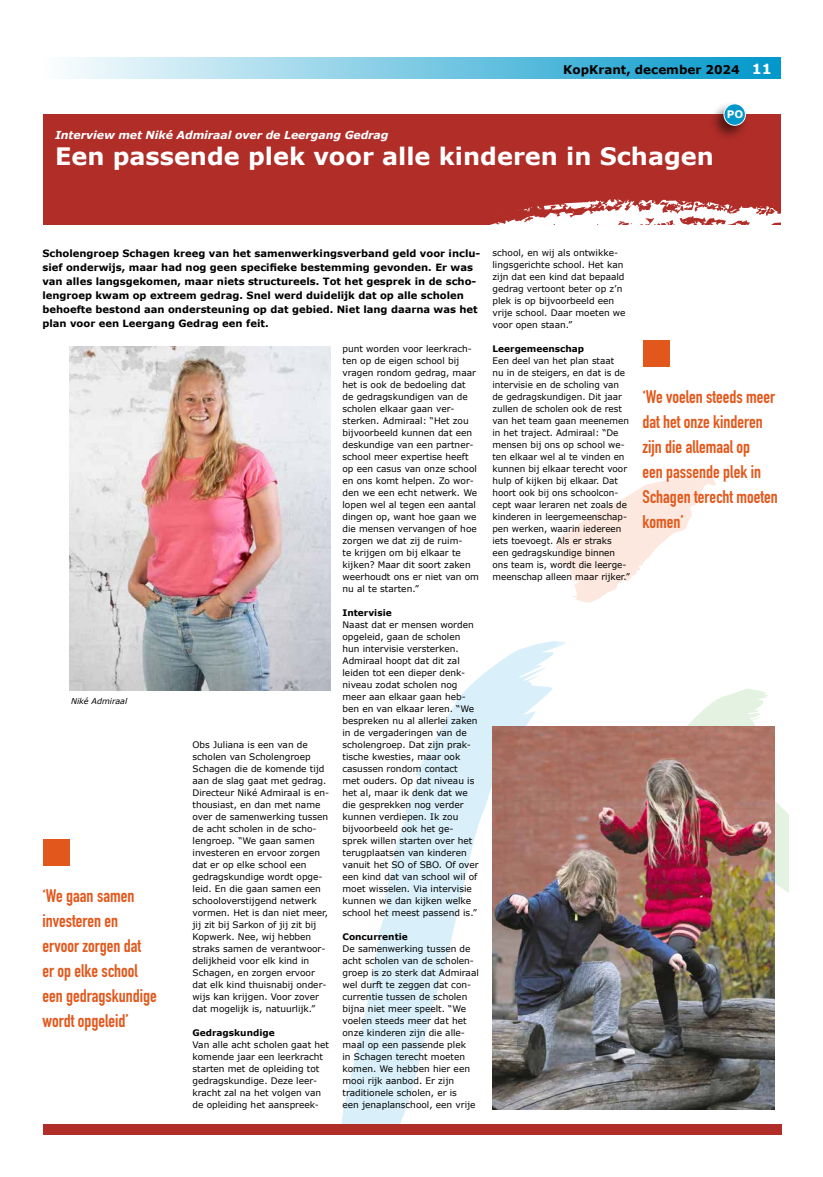
<style>
.page{position:relative;width:823px;height:1177px;background:#fff}
.page>*{position:absolute;margin:0;border:0;box-sizing:border-box;transform-origin:0 0}
.t1{font:700 24px "Verdana";color:#fff}
.t2{font:700 18px/25px "DIN Condensed";color:#e2581c}
.t3{font:700 12px "Verdana";color:#000}
.t4{font:italic 700 11px "Verdana";letter-spacing:-.01em;color:#fff}
.t5{font:700 10.4px "Verdana";color:#fff}
.t6{font:700 10px/14px "Verdana";color:#000}
.t7{font:9px/12px "Verdana";color:#000}
.t8{font:700 9px "Verdana";color:#000}
.t9{font:italic 8px "Verdana";color:#000}
.s1{font-size:14px;color:#fff}
</style>
<div class="page">
<svg style="left:556px;top:476px;width:159px;height:127px"></svg>
<svg style="left:254px;top:641px;width:313px;height:482px"></svg>
<svg style="left:674px;top:689px;width:114px;height:314px"></svg>
<div style="left:43px;top:57px;width:737px;height:22px;background:linear-gradient(to right,#fdfefe,#0098cb)"></div>
<div style="left:43px;top:1123px;width:738px;height:11px;background:#b02d28"></div>
<div style="left:642px;top:340px;width:27px;height:27px;background:#e2581c"></div>
<div style="left:43px;top:114px;width:737px;height:111px;background:#b02d28"></div>
<svg style="left:490px;top:198px;width:291px;height:27px"></svg>
<div style="left:708px;top:100px;width:40px;height:41px;background:#000;opacity:.55"></div>
<div style="left:723px;top:104px;width:22px;height:21px;background:#0098cb;border-radius:50%"></div>
<div style="left:723px;top:103px;width:22px;height:23px;border:1px solid #fff;border-radius:50%"></div>
<img style="left:69px;top:347px;width:261px;height:343px">
<div style="left:43px;top:839px;width:26px;height:27px;background:#e2581c"></div>
<img style="left:492px;top:727px;width:281px;height:382px">
<h3 class="t3" style="left:563px;top:62px;width:210px">KopKrant, december 2024 <span class="s1">11</span></h3>
<p class="t4" style="left:55px;top:128px;width:335px">Interview met Niké Admiraal over de Leergang Gedrag</p>
<h1 class="t1" style="left:55px;top:140px;width:660px">Een passende plek voor alle kinderen in Schagen</h1>
<p class="t5" style="left:726px;top:108px;width:18px">PO</p>
<p class="t6" style="left:42px;top:247px;width:439px">Scholengroep Schagen kreeg van het samenwerkingsverband geld voor inclu&shy;sief onderwijs, maar had nog geen specifieke bestemming gevonden. Er was van alles langsgekomen, maar niets structureels. Tot het gesprek in de scho&shy;lengroep kwam op extreem gedrag. Snel werd duidelijk dat op alle scholen behoefte bestond aan ondersteuning op dat gebied. Niet lang daarna was het plan voor een Leergang Gedrag een feit.</p>
<p class="t7" style="left:342px;top:342px;width:138px">punt worden voor leerkrach&shy;ten op de eigen school bij vragen rondom gedrag, maar het is ook de bedoeling dat<br>de gedragskundigen van de scholen elkaar gaan ver&shy;sterken. Admiraal: “Het zou bijvoorbeeld kunnen dat een deskundige van een partner&shy;school meer expertise heeft op een casus van onze school en ons komt helpen. Zo wor&shy;den we een echt netwerk. We lopen wel al tegen een aantal dingen op, want hoe gaan we die mensen vervangen of hoe zorgen we dat zij de ruim-<br>te krijgen om bij elkaar te kijken? Maar dit soort zaken weerhoudt ons er niet van om nu al te starten.”</p>
<p class="t8" style="left:342px;top:606px;width:51px">Intervisie</p>
<p class="t7" style="left:342px;top:618px;width:138px">Naast dat er mensen worden opgeleid, gaan de scholen hun intervisie versterken.<br>Admiraal hoopt dat dit zal leiden tot een dieper denk&shy;niveau zodat scholen nog meer aan elkaar gaan heb&shy;ben en van elkaar leren. “We bespreken nu al allerlei zaken in de vergaderingen van de scholengroep. Dat zijn prak&shy;tische kwesties, maar ook casussen rondom contact<br>met ouders. Op dat niveau is het al, maar ik denk dat we die gesprekken nog verder kunnen verdiepen. Ik zou bijvoorbeeld ook het ge&shy;sprek willen starten over het terugplaatsen van kinderen vanuit het SO of SBO. Of over een kind dat van school wil of moet wisselen. Via intervisie kunnen we dan kijken welke school het meest passend is.”</p>
<p class="t8" style="left:342px;top:930px;width:67px">Concurrentie</p>
<p class="t7" style="left:342px;top:942px;width:138px">De samenwerking tussen de acht scholen van de scholen&shy;groep is zo sterk dat Admiraal wel durft te zeggen dat con&shy;currentie tussen de scholen bijna niet meer speelt. “We voelen steeds meer dat het onze kinderen zijn die alle&shy;maal op een passende plek<br>in Schagen terecht moeten komen. We hebben hier een mooi rijk aanbod. Er zijn traditionele scholen, er is<br>een jenaplanschool, een vrije</p>
<p class="t9" style="left:71px;top:695px;width:58px">Niké Admiraal</p>
<p class="t7" style="left:192px;top:738px;width:138px">Obs Juliana is een van de scholen van Scholengroep<br>Schagen die de komende tijd aan de slag gaat met gedrag.<br>Directeur Niké Admiraal is en&shy;thousiast, en dan met name over de samenwerking tussen de acht scholen in de scho&shy;lengroep. “We gaan samen investeren en ervoor zorgen dat er op elke school een gedragskundige wordt opge&shy;leid. En die gaan samen een schooloverstijgend netwerk vormen. Het is dan niet meer, jij zit bij Sarkon of jij zit bij<br>Kopwerk. Nee, wij hebben straks samen de verantwoor&shy;delijkheid voor elk kind in<br>Schagen, en zorgen ervoor dat elk kind thuisnabij onder&shy;wijs kan krijgen. Voor zover dat mogelijk is, natuurlijk.”</p>
<p class="t8" style="left:192px;top:1026px;width:84px">Gedragskundige</p>
<p class="t7" style="left:192px;top:1038px;width:138px">Van alle acht scholen gaat het komende jaar een leerkracht starten met de opleiding tot gedragskundige. Deze leer&shy;kracht zal na het volgen van de opleiding het aanspreek-</p>
<h2 class="t2" style="left:43px;top:883px;width:116px">‘We gaan samen investeren en ervoor zorgen dat er op elke school een gedragskundige wordt opgeleid’</h2>
<p class="t7" style="left:492px;top:246px;width:135px">school, en wij als ontwikke&shy;lingsgerichte school. Het kan zijn dat een kind dat bepaald gedrag vertoont beter op z’n plek is op bijvoorbeeld een vrije school. Daar moeten we voor open staan.”</p>
<p class="t8" style="left:492px;top:342px;width:93px">Leergemeenschap</p>
<p class="t7" style="left:492px;top:354px;width:139px">Een deel van het plan staat<br>nu in de steigers, en dat is de intervisie en de scholing van de gedragskundigen. Dit jaar zullen de scholen ook de rest van het team gaan meenemen in het traject. Admiraal: “De mensen bij ons op school we&shy;ten elkaar wel al te vinden en kunnen bij elkaar terecht voor hulp of kijken bij elkaar. Dat hoort ook bij ons schoolcon&shy;cept waar leraren net zoals de kinderen in leergemeenschap&shy;pen werken, waarin iedereen iets toevoegt. Als er straks een gedragskundige binnen ons team is, wordt die leerge&shy;meenschap alleen maar rijker.”</p>
<h2 class="t2" style="left:642px;top:384px;width:137px">‘We voelen steeds meer dat het onze kinderen zijn die allemaal op<br>een passende plek in<br>Schagen terecht moeten komen’</h2>
</div>
